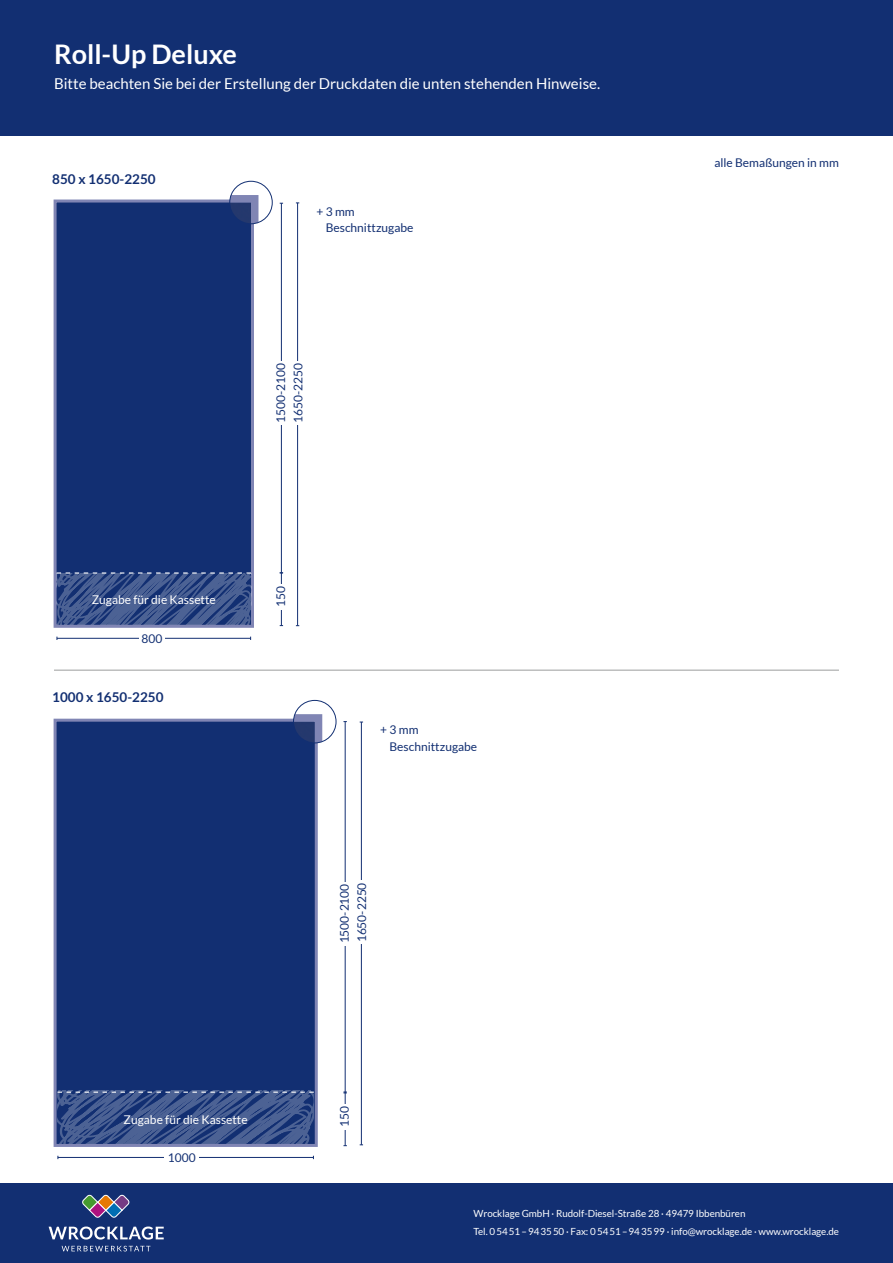
<style>
.page{position:relative;width:893px;height:1263px;background:#fff}
.page>*{position:absolute;margin:0;border:0;box-sizing:border-box;transform-origin:0 0}
.t1{font:700 27px "Lato";color:#fff}
.t2{font:15px "Lato";color:#fff}
.t3{font:700 13.5px "Lato";color:#122f72}
.t4{font:12px/16.2px "Lato";color:#122f72}
.t5{font:12px "Lato";color:#fff}
.t6{font:9.9px/18px "Lato";letter-spacing:-.005em;color:#fff}
</style>
<div class="page">
<div style="left:0;top:1183px;width:893px;height:80px;background:#122f72"></div>
<svg style="left:49px;top:1226px;width:115px;height:13px"></svg>
<svg style="left:62px;top:1246px;width:88px;height:5px"></svg>
<svg style="left:82px;top:1195px;width:48px;height:23px"></svg>
<div style="left:0;top:0;width:893px;height:136px;background:#122f72"></div>
<hr style="left:54px;top:670px;width:785px;height:1px;background:#9c9d9d">
<hr style="left:297px;top:203px;width:1px;height:423px;background:#122f72">
<div style="left:286px;top:361px;width:16px;height:64px;background:#fff"></div>
<hr style="left:281px;top:573px;width:1px;height:53px;background:#122f72">
<div style="left:269px;top:584px;width:16px;height:25px;background:#fff"></div>
<hr style="left:57px;top:638px;width:194px;height:1px;background:#122f72">
<div style="left:139px;top:633px;width:26px;height:16px;background:#fff"></div>
<hr style="left:281px;top:203px;width:1px;height:370px;background:#122f72">
<div style="left:269px;top:361px;width:16px;height:64px;background:#fff"></div>
<div style="left:53px;top:199px;width:201px;height:429px;background:#122f72"></div>
<svg style="left:57px;top:572px;width:194px;height:53px;background:#3b538a"></svg>
<svg style="left:230px;top:191px;width:32px;height:33px"></svg>
<div style="left:229px;top:181px;width:44px;height:43px;border:1px solid #122f72;border-radius:50%"></div>
<hr style="left:361px;top:722px;width:1px;height:423px;background:#122f72">
<hr style="left:345px;top:1092px;width:1px;height:54px;background:#122f72">
<div style="left:333px;top:1104px;width:16px;height:26px;background:#fff"></div>
<hr style="left:58px;top:1157px;width:255px;height:1px;background:#122f72">
<div style="left:165px;top:1152px;width:34px;height:17px;background:#fff"></div>
<hr style="left:345px;top:722px;width:1px;height:371px;background:#122f72">
<div style="left:53px;top:718px;width:266px;height:429px;background:#122f72"></div>
<svg style="left:58px;top:1091px;width:256px;height:53px;background:#3b538a"></svg>
<svg style="left:293px;top:710px;width:33px;height:33px"></svg>
<div style="left:293px;top:700px;width:43px;height:43px;border:1px solid #122f72;border-radius:50%"></div>
<div style="left:350px;top:880px;width:16px;height:64px;background:#fff"></div>
<div style="left:333px;top:882px;width:16px;height:63px;background:#fff"></div>
<h1 class="t1" style="left:54px;top:39px;width:184px">Roll-Up Deluxe</h1>
<h2 class="t2" style="left:54px;top:75px;width:548px">Bitte beachten Sie bei der Erstellung der Druckdaten die unten stehenden Hinweise.</h2>
<h3 class="t3" style="left:52px;top:171px;width:105px">850 x 1650-2250</h3>
<p class="t4" style="left:326px;top:203px;width:89px;text-indent:-9px">+ 3 mm<br>Beschnittzugabe</p>
<p class="t4" style="left:273px;top:423px;width:61px;rotate:-90deg">1500-2100</p>
<p class="t4" style="left:290px;top:423px;width:61px;rotate:-90deg">1650-2250</p>
<p class="t5" style="left:92px;top:593px;width:126px">Zugabe für die Kassette</p>
<p class="t4" style="left:142px;top:630px;width:22px">800</p>
<h3 class="t3" style="left:52px;top:689px;width:113px">1000 x 1650-2250</h3>
<p class="t4" style="left:273px;top:607px;width:22px;rotate:-90deg">150</p>
<p class="t4" style="left:390px;top:722px;width:89px;text-indent:-9px">+ 3 mm<br>Beschnittzugabe</p>
<p class="t4" style="left:336px;top:943px;width:62px;line-height:17.2px;rotate:-90deg">1500-2100<br>1650-2250</p>
<p class="t5" style="left:124px;top:1113px;width:126px">Zugabe für die Kassette</p>
<p class="t4" style="left:168px;top:1149px;width:29px">1000</p>
<p class="t4" style="left:336px;top:1127px;width:22px;rotate:-90deg">150</p>
<p class="t4" style="left:714px;top:155px;width:126px">alle Bemaßungen in mm</p>
<p class="t6" style="left:473px;top:1204px;width:367px">Wrocklage GmbH · Rudolf-Diesel-Straße 28 · 49479 Ibbenbüren<br>Tel. 05451–943550 · Fax: 05451–943599 · info@wrocklage.de · www.wrocklage.de</p>
</div>
